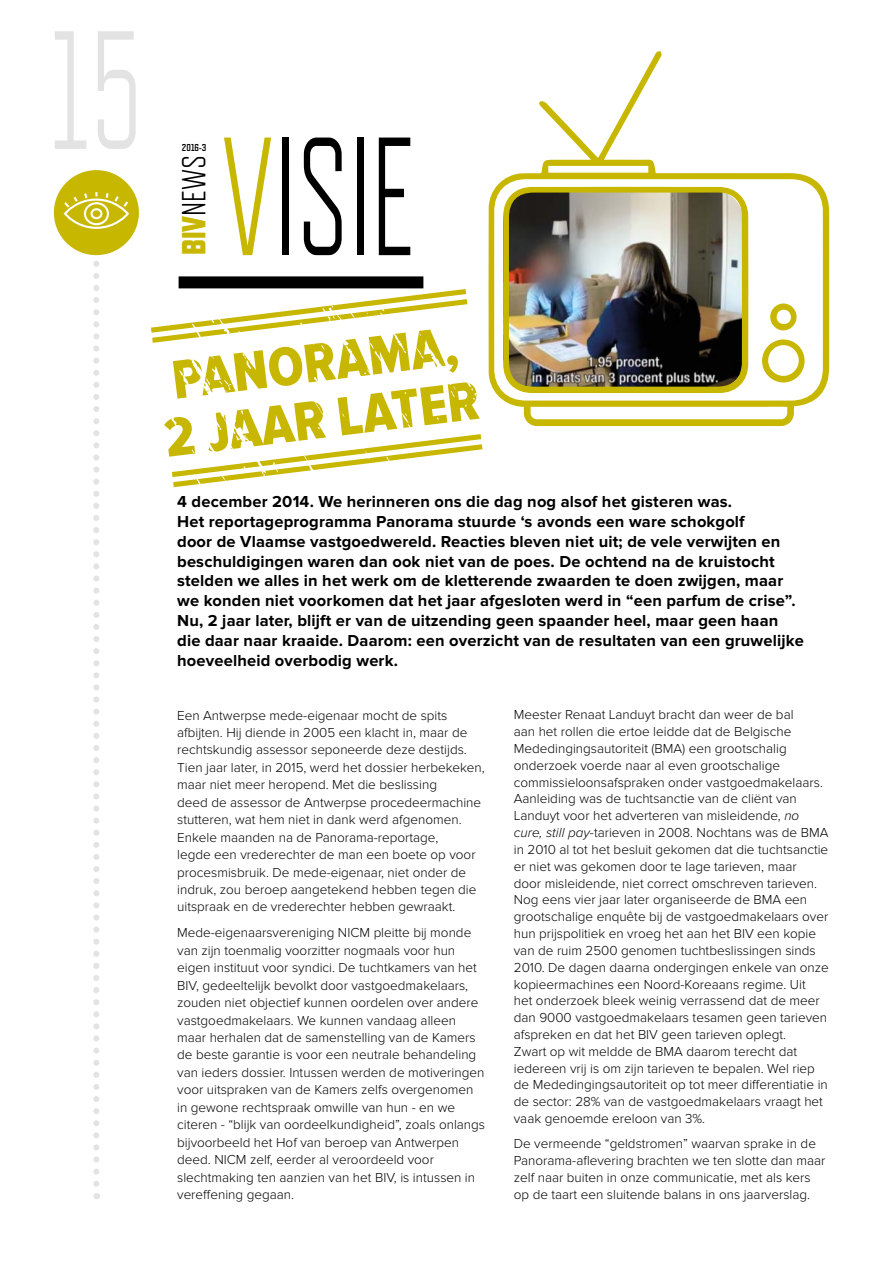
<style>
.page{position:relative;width:893px;height:1263px;background:#fff}
.page>*{position:absolute;margin:0;border:0;box-sizing:border-box;transform-origin:0 0}
.t1{font:300 168px "Refrigerator Deluxe";color:#000;scale:.75 1}
.t2{font:300 168px "Refrigerator Deluxe";color:#e3e3e3;scale:.75 1}
.t3{font:56.55px/56.6px "Proxima Nova Cond Extrabld";color:#c8b700}
.t4{font:300 33.45px "Refrigerator Deluxe";color:#000}
.t5{font:700 16.5px/19.8px "Proxima Nova";letter-spacing:.01em;color:#000}
.t6{font:300 13.5px/16.8px "Proxima Nova";color:#000}
.t7{font:700 10.05px "Refrigerator Deluxe";color:#000}
.s1{font-weight:800;color:#c8b700}
.s2{color:#c8b700}
.s3{font-style:italic}
</style>
<div class="page">
<svg style="left:151px;top:204px;width:338px;height:284px"></svg>
<svg style="left:93px;top:264px;width:6px;height:935px"></svg>
<div style="left:179px;top:276px;width:244px;height:12px;background:#000"></div>
<div style="left:54px;top:170px;width:85px;height:85px;background:#c8b700;border-radius:50%"></div>
<svg style="left:63px;top:192px;width:66px;height:37px"></svg>
<img style="left:489px;top:51px;width:340px;height:375px">
<h1 class="t2" style="left:51px;top:-7px;width:124px">15</h1>
<p class="t7" style="left:182px;top:142px;width:26px">2016-3</p>
<h3 class="t4" style="left:175px;top:255px;width:102px;rotate:-90deg"><span class="s1">BIV</span>NEWS</h3>
<h1 class="t1" style="left:221px;top:99px;width:260px"><span class="s2">V</span>ISIE</h1>
<h2 class="t3" style="left:155px;top:356px;width:318px;rotate:-7deg">PANORAMA,<br>2 JAAR LATER</h2>
<p class="t5" style="left:177px;top:492px;width:628px">4 december 2014. We herinneren ons die dag nog alsof het gisteren was.<br>Het reportageprogramma Panorama stuurde ‘s avonds een ware schokgolf<br>door de Vlaamse vastgoedwereld. Reacties bleven niet uit; de vele verwijten en beschuldigingen waren dan ook niet van de poes. De ochtend na de kruistocht stelden we alles in het werk om de kletterende zwaarden te doen zwijgen, maar we konden niet voorkomen dat het jaar afgesloten werd in “een parfum de crise”.<br>Nu, 2 jaar later, blijft er van de uitzending geen spaander heel, maar geen haan die daar naar kraaide. Daarom: een overzicht van de resultaten van een gruwelijke hoeveelheid overbodig werk.</p>
<p class="t6" style="left:177px;top:706px;width:309px;line-height:17.4px">Een Antwerpse mede-eigenaar mocht de spits afbijten. Hij diende in 2005 een klacht in, maar de rechtskundig assessor seponeerde deze destijds.<br>Tien jaar later, in 2015, werd het dossier herbekeken, maar niet meer heropend. Met die beslissing<br>deed de assessor de Antwerpse procedeermachine stutteren, wat hem niet in dank werd afgenomen.<br>Enkele maanden na de Panorama-reportage,<br>legde een vrederechter de man een boete op voor procesmisbruik. De mede-eigenaar, niet onder de indruk, zou beroep aangetekend hebben tegen die uitspraak en de vrederechter hebben gewraakt.</p>
<p class="t6" style="left:177px;top:924px;width:309px;line-height:17.4px">Mede-eigenaarsvereniging NICM pleitte bij monde van zijn toenmalig voorzitter nogmaals voor hun eigen instituut voor syndici. De tuchtkamers van het BIV, gedeeltelijk bevolkt door vastgoedmakelaars, zouden niet objectief kunnen oordelen over andere vastgoedmakelaars. We kunnen vandaag alleen maar herhalen dat de samenstelling van de Kamers de beste garantie is voor een neutrale behandeling van ieders dossier. Intussen werden de motiveringen voor uitspraken van de Kamers zelfs overgenomen in gewone rechtspraak omwille van hun - en we citeren - “blijk van oordeelkundigheid”, zoals onlangs bijvoorbeeld het Hof van beroep van Antwerpen deed. NICM zelf, eerder al veroordeeld voor slechtmaking ten aanzien van het BIV, is intussen in vereffening gegaan.</p>
<p class="t6" style="left:514px;top:707px;width:317px">Meester Renaat Landuyt bracht dan weer de bal<br>aan het rollen die ertoe leidde dat de Belgische Mededingingsautoriteit (BMA) een grootschalig onderzoek voerde naar al even grootschalige commissieloonsafspraken onder vastgoedmakelaars.<br>Aanleiding was de tuchtsanctie van de cliënt van Landuyt voor het adverteren van misleidende, <span class="s3">no cure, still pay</span>-tarieven in 2008. Nochtans was de BMA in 2010 al tot het besluit gekomen dat die tuchtsanctie er niet was gekomen door te lage tarieven, maar<br>door misleidende, niet correct omschreven tarieven.<br>Nog eens vier jaar later organiseerde de BMA een grootschalige enquête bij de vastgoedmakelaars over hun prijspolitiek en vroeg het aan het BIV een kopie van de ruim 2500 genomen tuchtbeslissingen sinds 2010. De dagen daarna ondergingen enkele van onze kopieermachines een Noord-Koreaans regime. Uit<br>het onderzoek bleek weinig verrassend dat de meer dan 9000 vastgoedmakelaars tesamen geen tarieven afspreken en dat het BIV geen tarieven oplegt.<br>Zwart op wit meldde de BMA daarom terecht dat iedereen vrij is om zijn tarieven te bepalen. Wel riep de Mededingingsautoriteit op tot meer differentiatie in de sector: 28% van de vastgoedmakelaars vraagt het vaak genoemde ereloon van 3%.</p>
<p class="t6" style="left:514px;top:1136px;width:313px">De vermeende “geldstromen” waarvan sprake in de Panorama-aflevering brachten we ten slotte dan maar zelf naar buiten in onze communicatie, met als kers op de taart een sluitende balans in ons jaarverslag.</p>
</div>
